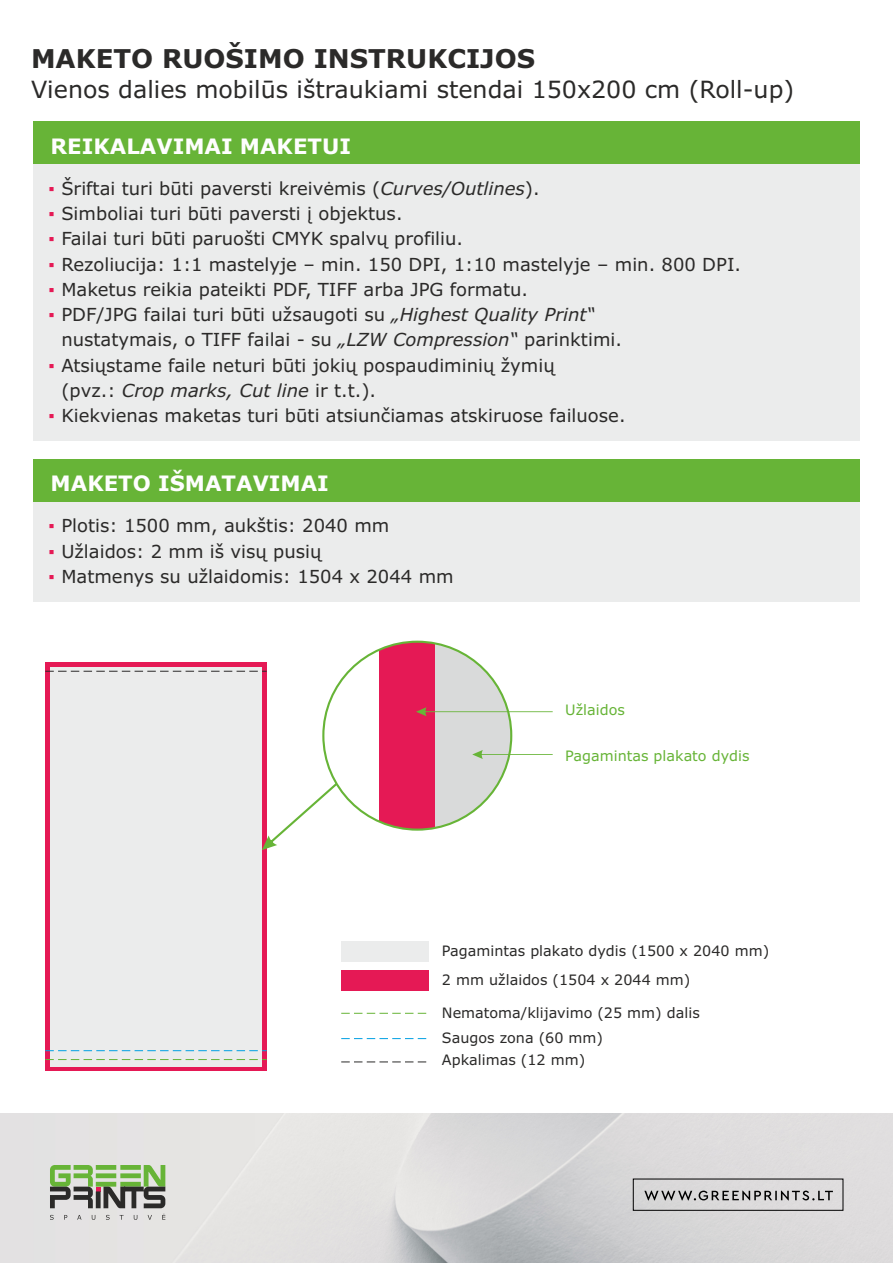
<style>
.page{position:relative;width:893px;height:1263px;background:#fff}
.page>*{position:absolute;margin:0;border:0;box-sizing:border-box;transform-origin:0 0}
.t1{font:700 25.95px "Verdana";color:#2b2a29}
.t2{font:23.7px "Verdana";color:#2b2a29}
.t3{font:700 21.3px "Verdana";color:#fefefe}
.t4{font:18px/25.2px "Verdana";color:#2b2a29}
.t5{font:14.4px/29px "Verdana";color:#2b2a29}
.t6{font:14.4px "Verdana";color:#67b437}
.s1{font-family:"Arial";color:#e51955}
.s2{font-style:italic}
.s3{color:#e51955}
</style>
<div class="page">
<div style="left:33px;top:164px;width:827px;height:277px;background:#ebecec"></div>
<div style="left:33px;top:121px;width:827px;height:43px;background:#67b437"></div>
<div style="left:33px;top:501px;width:827px;height:100px;background:#ebecec"></div>
<div style="left:33px;top:459px;width:827px;height:42px;background:#67b437"></div>
<div style="left:45px;top:662px;width:222px;height:409px;background:#e51955"></div>
<div style="left:50px;top:667px;width:212px;height:399px;background:#ebecec"></div>
<div style="left:379px;top:642px;width:56px;height:188px;background:#e51955"></div>
<svg style="left:435px;top:642px;width:76px;height:187px;fill:#d9dada"></svg>
<svg style="left:262px;top:783px;width:75px;height:67px"></svg>
<svg style="left:45px;top:1050px;width:222px;height:1px"></svg>
<div style="left:341px;top:942px;width:88px;height:20px;background:#ebecec"></div>
<div style="left:341px;top:970px;width:88px;height:20px;background:#e51955"></div>
<svg style="left:341px;top:1038px;width:86px;height:1px"></svg>
<svg style="left:45px;top:1059px;width:222px;height:1px"></svg>
<svg style="left:341px;top:1013px;width:86px;height:1px"></svg>
<svg style="left:45px;top:671px;width:222px;height:1px"></svg>
<svg style="left:341px;top:1061px;width:86px;height:1px"></svg>
<svg style="left:416px;top:707px;width:137px;height:9px"></svg>
<svg style="left:472px;top:750px;width:81px;height:9px"></svg>
<svg style="left:50px;top:1165px;width:115px;height:43px"></svg>
<svg style="left:50px;top:1214px;width:115px;height:6px"></svg>
<svg style="left:644px;top:1190px;width:189px;height:11px"></svg>
<div style="left:633px;top:1178px;width:210px;height:33px;border:1px solid #000"></div>
<h1 class="t1" style="left:31px;top:48px;width:506px">MAKETO RUOŠIMO INSTRUKCIJOS</h1>
<h2 class="t2" style="left:31px;top:79px;width:765px">Vienos dalies mobilūs ištraukiami stendai 150x200 cm (Roll-up)</h2>
<p class="t3" style="left:51px;top:138px;width:302px">REIKALAVIMAI MAKETUI</p>
<p class="t4" style="left:49px;top:177px;width:493px"><span class="s1">▪</span> Šriftai turi būti paversti kreivėmis (<span class="s2">Curves/Outlines</span>).</p>
<p class="t4" style="left:49px;top:202px;width:355px"><span class="s1">▪</span> Simboliai turi būti paversti į objektus.</p>
<p class="t4" style="left:49px;top:228px;width:416px"><span class="s1">▪</span> Failai turi būti paruošti CMYK spalvų profiliu.</p>
<p class="t4" style="left:49px;top:253px;width:694px"><span class="s3">▪</span> Rezoliucija: 1:1 mastelyje – min. 150 DPI, 1:10 mastelyje – min. 800 DPI.</p>
<p class="t4" style="left:49px;top:278px;width:481px"><span class="s3">▪</span> Maketus reikia pateikti PDF, TIFF arba JPG formatu.</p>
<p class="t4" style="left:61px;top:303px;width:562px;text-indent:-13px"><span class="s3">▪</span> PDF/JPG failai turi būti užsaugoti su <span class="s2">„Highest Quality Print“ </span>nustatymais, o TIFF failai - su <span class="s2">„LZW Compression“</span> parinktimi.</p>
<p class="t4" style="left:61px;top:354px;width:495px;text-indent:-13px"><span class="s3">▪</span> Atsiųstame faile neturi būti jokių pospaudiminių žymių (pvz.: <span class="s2">Crop marks, Cut line</span> ir t.t.).</p>
<p class="t4" style="left:49px;top:404px;width:578px"><span class="s3">▪</span> Kiekvienas maketas turi būti atsiunčiamas atskiruose failuose.</p>
<p class="t3" style="left:51px;top:475px;width:280px">MAKETO IŠMATAVIMAI</p>
<p class="t4" style="left:49px;top:515px;width:342px"><span class="s1">▪</span> Plotis: 1500 mm, aukštis: 2040 mm</p>
<p class="t4" style="left:49px;top:540px;width:274px"><span class="s3">▪</span> Užlaidos: 2 mm iš visų pusių</p>
<p class="t4" style="left:49px;top:565px;width:407px"><span class="s3">▪</span> Matmenys su užlaidomis: 1504 x 2044 mm</p>
<p class="t6" style="left:565px;top:704px;width:61px">Užlaidos</p>
<p class="t6" style="left:565px;top:750px;width:186px">Pagamintas plakato dydis</p>
<p class="t5" style="left:442px;top:937px;width:329px">Pagamintas plakato dydis (1500 x 2040 mm)<br>2 mm užlaidos (1504 x 2044 mm)</p>
<p class="t5" style="left:442px;top:1002px;width:259px;line-height:25px">Nematoma/klijavimo (25 mm) dalis<br>Saugos zona (60 mm)</p>
<p class="t5" style="left:442px;top:1047px;width:145px">Apkalimas (12 mm)</p>
</div>
